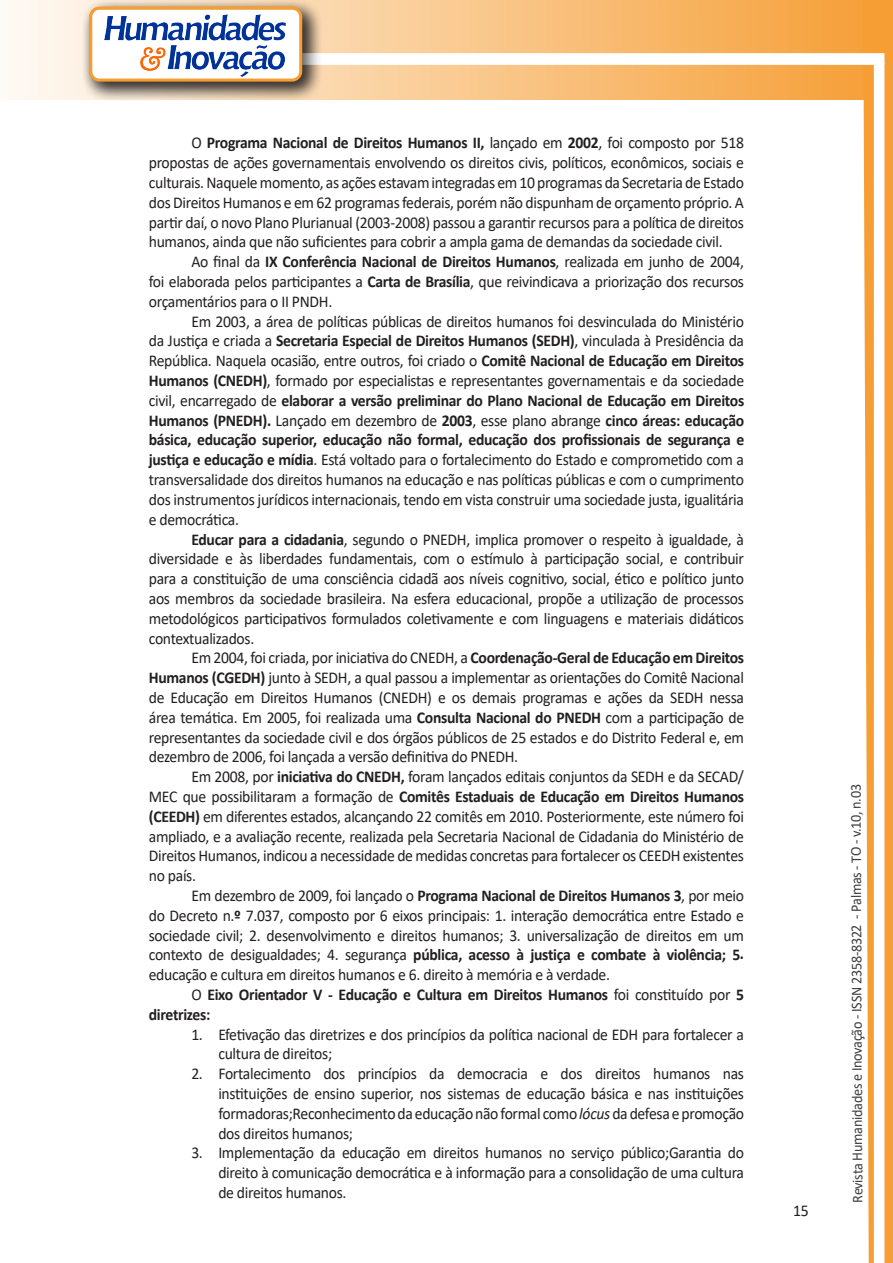
<style>
.page{position:relative;width:893px;height:1263px;background:#fff}
.page>*{position:absolute;margin:0;border:0;box-sizing:border-box;transform-origin:0 0}
.texto{font:16.5px/19.8px "Calibri";letter-spacing:-.02em;color:#231f20;text-align:justify;scale:.95 1}
.texto-2{font:700 16.5px/19.8px "Calibri";letter-spacing:-.02em;color:#231f20;scale:.95 1}
.t1{font:15px "Calibri";letter-spacing:-.025em;color:#3e3e3f;scale:.95 1}
.s1{font-weight:700}
.s2{font-weight:400}
.s3{font-style:italic}
</style>
<div class="page">
<svg style="left:5px;top:0;width:858px;height:100px;background:#f9c484"></svg>
<div style="left:302px;top:53px;width:582px;height:12px;background:#fff;border:2px solid #fff"></div>
<svg style="left:863px;top:0;width:30px;height:1263px"></svg>
<div style="left:81px;top:0;width:241px;height:102px;background:#231f20;opacity:.75"></div>
<div style="left:91px;top:8px;width:210px;height:72px;background:#fff;border-radius:9px"></div>
<img style="left:104px;top:14px;width:181px;height:62px">
<div style="left:89px;top:7px;width:213px;height:75px;border:3px solid #f69e34;border-radius:9px"></div>
<p class="texto" style="left:149px;top:133px;width:628px;text-indent:43px">O <span class="s1">Programa Nacional de Direitos Humanos II,</span> lançado em <span class="s1">2002</span>, foi composto por 518 propostas de ações governamentais envolvendo os direitos civis, políticos, econômicos, sociais e culturais. Naquele momento, as ações estavam integradas em 10 programas da Secretaria de Estado dos Direitos Humanos e em 62 programas federais, porém não dispunham de orçamento próprio. A partir daí, o novo Plano Plurianual (2003-2008) passou a garantir recursos para a política de direitos humanos, ainda que não suficientes para cobrir a ampla gama de demandas da sociedade civil.</p>
<p class="texto" style="left:149px;top:251px;width:628px;text-indent:43px">Ao final da <span class="s1">IX Conferência Nacional de Direitos Humanos</span>, realizada em junho de 2004, foi elaborada pelos participantes a <span class="s1">Carta de Brasília</span>, que reivindicava a priorização dos recursos orçamentários para o II PNDH.</p>
<p class="texto" style="left:149px;top:311px;width:628px;text-indent:43px">Em 2003, a área de políticas públicas de direitos humanos foi desvinculada do Ministério da Justiça e criada a <span class="s1">Secretaria Especial de Direitos Humanos (SEDH)</span>, vinculada à Presidência da República. Naquela ocasião, entre outros, foi criado o <span class="s1">Comitê Nacional de Educação em Direitos Humanos (CNEDH)</span>, formado por especialistas e representantes governamentais e da sociedade civil, encarregado de <span class="s1">elaborar a versão preliminar do Plano Nacional de Educação em Direitos Humanos (PNEDH).</span> Lançado em dezembro de <span class="s1">2003</span>, esse plano abrange <span class="s1">cinco áreas: educação básica, educação superior, educação não formal, educação dos profissionais de segurança e justiça e educação e mídia</span>. Está voltado para o fortalecimento do Estado e comprometido com a transversalidade dos direitos humanos na educação e nas políticas públicas e com o cumprimento dos instrumentos jurídicos internacionais, tendo em vista construir uma sociedade justa, igualitária e democrática.</p>
<p class="texto" style="left:149px;top:529px;width:628px;text-indent:43px"><span class="s1">Educar para a cidadania</span>, segundo o PNEDH, implica promover o respeito à igualdade, à diversidade e às liberdades fundamentais, com o estímulo à participação social, e contribuir para a constituição de uma consciência cidadã aos níveis cognitivo, social, ético e político junto aos membros da sociedade brasileira. Na esfera educacional, propõe a utilização de processos metodológicos participativos formulados coletivamente e com linguagens e materiais didáticos contextualizados.</p>
<p class="texto" style="left:149px;top:647px;width:628px;text-indent:43px">Em 2004, foi criada, por iniciativa do CNEDH, a <span class="s1">Coordenação-Geral de Educação em Direitos Humanos (CGEDH)</span> junto à SEDH, a qual passou a implementar as orientações do Comitê Nacional de Educação em Direitos Humanos (CNEDH) e os demais programas e ações da SEDH nessa área temática. Em 2005, foi realizada uma <span class="s1">Consulta Nacional do PNEDH</span> com a participação de representantes da sociedade civil e dos órgãos públicos de 25 estados e do Distrito Federal e, em dezembro de 2006, foi lançada a versão definitiva do PNEDH.</p>
<p class="texto" style="left:149px;top:766px;width:628px;text-indent:43px">Em 2008, por <span class="s1">iniciativa do CNEDH,</span> foram lançados editais conjuntos da SEDH e da SECAD/ MEC que possibilitaram a formação de <span class="s1">Comitês Estaduais de Educação em Direitos Humanos (CEEDH)</span> em diferentes estados, alcançando 22 comitês em 2010. Posteriormente, este número foi ampliado, e a avaliação recente, realizada pela Secretaria Nacional de Cidadania do Ministério de Direitos Humanos, indicou a necessidade de medidas concretas para fortalecer os CEEDH existentes no país.</p>
<p class="texto" style="left:149px;top:885px;width:628px;text-indent:43px">Em dezembro de 2009, foi lançado o <span class="s1">Programa Nacional de Direitos Humanos 3</span>, por meio do Decreto n.<span class="s1">º</span> 7.037, composto por 6 eixos principais: 1. interação democrática entre Estado e sociedade civil; 2. desenvolvimento e direitos humanos; 3. universalização de direitos em um contexto de desigualdades; 4. segurança <span class="s1">pública, acesso à justiça e combate à violência; 5. </span>educação e cultura em direitos humanos e 6. direito à memória e à verdade.</p>
<p class="texto-2" style="left:149px;top:984px;width:628px;text-indent:43px"><span class="s2">O</span> Eixo Orientador V - Educação e Cultura em Direitos Humanos <span class="s2">foi constituído por</span> 5 diretrizes:</p>
<p class="texto" style="left:218px;top:1024px;width:555px;text-indent:-27px">1. Efetivação das diretrizes e dos princípios da política nacional de EDH para fortalecer a cultura de direitos;</p>
<p class="texto" style="left:218px;top:1063px;width:555px;text-indent:-27px">2. Fortalecimento dos princípios da democracia e dos direitos humanos nas instituições de ensino superior, nos sistemas de educação básica e nas instituições formadoras;Reconhecimento da educação não formal como <span class="s3">lócus</span> da defesa e promoção dos direitos humanos;</p>
<p class="texto" style="left:218px;top:1142px;width:555px;text-indent:-27px">3. Implementação da educação em direitos humanos no serviço público;Garantia do direito à comunicação democrática e à informação para a consolidação de uma cultura de direitos humanos.</p>
<p class="texto" style="left:793px;top:1200px;width:18px">15</p>
<p class="t1" style="left:846px;top:1203px;width:442px;rotate:-90deg">Revista Humanidades e Inovação - ISSN 2358-8322 - Palmas - TO - v.10, n.03</p>
</div>
